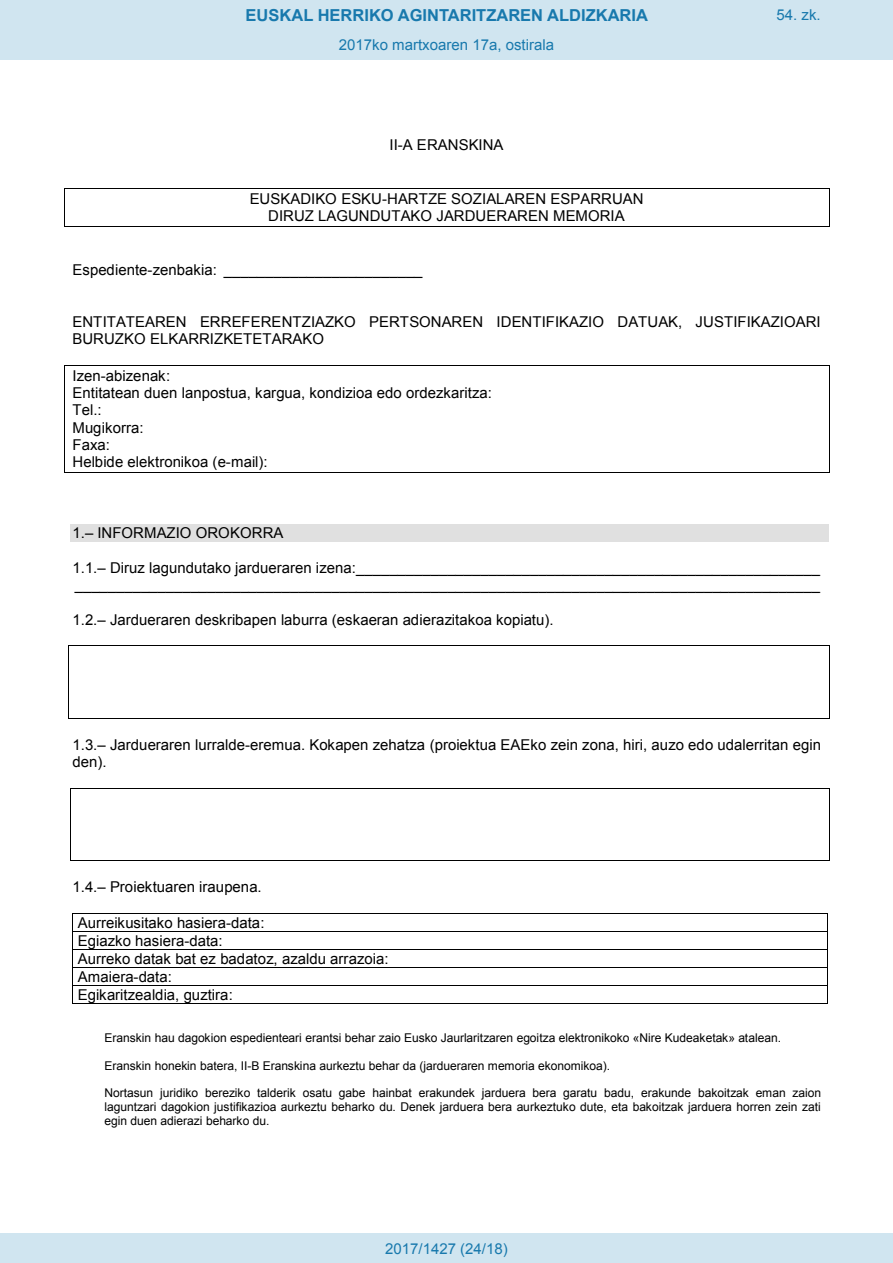
<style>
.page{position:relative;width:893px;height:1263px;background:#fff}
.page>*{position:absolute;margin:0;border:0;box-sizing:border-box;transform-origin:0 0}
.t1{font:700 16.5px "Arial";color:#1879ad}
.t2{font:15px/17.2px "Arial";color:#000}
.Paginacion_Centro{font:15px "Arial";color:#1879ad}
.t3{font:12px/13.8px "Arial";letter-spacing:-.005em;color:#000;text-align:justify}
</style>
<div class="page">
<hr style="left:65px;top:188px;width:764px;height:1px;background:#000">
<hr style="left:65px;top:226px;width:764px;height:1px;background:#000">
<svg style="left:64px;top:188px;width:1px;height:39px"></svg>
<svg style="left:829px;top:188px;width:1px;height:39px"></svg>
<hr style="left:65px;top:365px;width:764px;height:1px;background:#000">
<hr style="left:65px;top:472px;width:764px;height:1px;background:#000">
<svg style="left:64px;top:365px;width:1px;height:108px"></svg>
<svg style="left:829px;top:365px;width:1px;height:108px"></svg>
<div style="left:70px;top:524px;width:759px;height:18px;background:#e0e0e0"></div>
<hr style="left:69px;top:645px;width:760px;height:1px;background:#000">
<hr style="left:69px;top:718px;width:760px;height:1px;background:#000">
<svg style="left:68px;top:645px;width:1px;height:74px"></svg>
<svg style="left:829px;top:645px;width:1px;height:74px"></svg>
<hr style="left:70px;top:788px;width:759px;height:1px;background:#000">
<hr style="left:70px;top:860px;width:759px;height:1px;background:#000">
<svg style="left:70px;top:789px;width:1px;height:71px"></svg>
<svg style="left:829px;top:788px;width:1px;height:73px"></svg>
<hr style="left:73px;top:913px;width:754px;height:1px;background:#000">
<hr style="left:73px;top:931px;width:754px;height:1px;background:#000">
<hr style="left:73px;top:949px;width:754px;height:1px;background:#000">
<hr style="left:73px;top:967px;width:754px;height:1px;background:#000">
<hr style="left:73px;top:985px;width:754px;height:1px;background:#000">
<svg style="left:72px;top:913px;width:1px;height:91px"></svg>
<hr style="left:73px;top:1003px;width:754px;height:1px;background:#000">
<svg style="left:827px;top:913px;width:1px;height:91px"></svg>
<div style="left:0;top:0;width:893px;height:60px;background:#d0e5f0"></div>
<div style="left:0;top:1233px;width:893px;height:30px;background:#d0e5f0"></div>
<p class="t1" style="left:246px;top:4px;width:404px">EUSKAL HERRIKO AGINTARITZAREN ALDIZKARIA</p>
<p class="Paginacion_Centro" style="left:776px;top:5px;width:46px">54. zk.</p>
<p class="Paginacion_Centro" style="left:339px;top:35px;width:217px">2017ko martxoaren 17a, ostirala</p>
<p class="t2" style="left:390px;top:136px;width:115px">II-A ERANSKINA</p>
<p class="t2" style="left:250px;top:190px;width:395px;text-align:center">EUSKADIKO ESKU-HARTZE SOZIALAREN ESPARRUAN<br>DIRUZ LAGUNDUTAKO JARDUERAREN MEMORIA</p>
<p class="t2" style="left:73px;top:261px;width:351px">Espediente-zenbakia: ________________________</p>
<p class="t2" style="left:73px;top:313px;width:750px">ENTITATEAREN ERREFERENTZIAZKO PERTSONAREN IDENTIFIKAZIO DATUAK, JUSTIFIKAZIOARI<br>BURUZKO ELKARRIZKETETARAKO</p>
<p class="t2" style="left:73px;top:367px;width:421px">Izen-abizenak:<br>Entitatean duen lanpostua, kargua, kondizioa edo ordezkaritza:<br>Tel.:<br>Mugikorra:<br>Faxa:<br>Helbide elektronikoa (e-mail):</p>
<p class="t2" style="left:73px;top:525px;width:212px">1.– INFORMAZIO OROKORRA</p>
<p class="t2" style="left:73px;top:559px;width:749px">1.1.– Diruz lagundutako jardueraren izena: ________________________________________________________ __________________________________________________________________________________________</p>
<p class="t2" style="left:73px;top:611px;width:482px">1.2.– Jardueraren deskribapen laburra (eskaeran adierazitakoa kopiatu).</p>
<p class="t2" style="left:73px;top:736px;width:750px">1.3.– Jardueraren lurralde-eremua. Kokapen zehatza (proiektua EAEko zein zona, hiri, auzo edo udalerritan egin den).</p>
<p class="t2" style="left:73px;top:878px;width:191px">1.4.– Proiektuaren iraupena.</p>
<p class="t2" style="left:78px;top:913px;width:312px;line-height:18px">Aurreikusitako hasiera-data:<br>Egiazko hasiera-data:<br>Aurreko datak bat ez badatoz, azaldu arrazoia:<br>Amaiera-data:<br>Egikaritzealdia, guztira:</p>
<p class="t3" style="left:104px;top:1031px;width:678px">Eranskin hau dagokion espedienteari erantsi behar zaio Eusko Jaurlaritzaren egoitza elektronikoko «Nire Kudeaketak» atalean.</p>
<p class="t3" style="left:104px;top:1059px;width:507px">Eranskin honekin batera, II-B Eranskina aurkeztu behar da (jardueraren memoria ekonomikoa).</p>
<p class="t3" style="left:104px;top:1086px;width:718px">Nortasun juridiko bereziko talderik osatu gabe hainbat erakundek jarduera bera garatu badu, erakunde bakoitzak eman zaion laguntzari dagokion justifikazioa aurkeztu beharko du. Denek jarduera bera aurkeztuko dute, eta bakoitzak jarduera horren zein zati egin duen adierazi beharko du.</p>
<p class="Paginacion_Centro" style="left:385px;top:1238px;width:124px">2017/1427 (24/18)</p>
</div>
